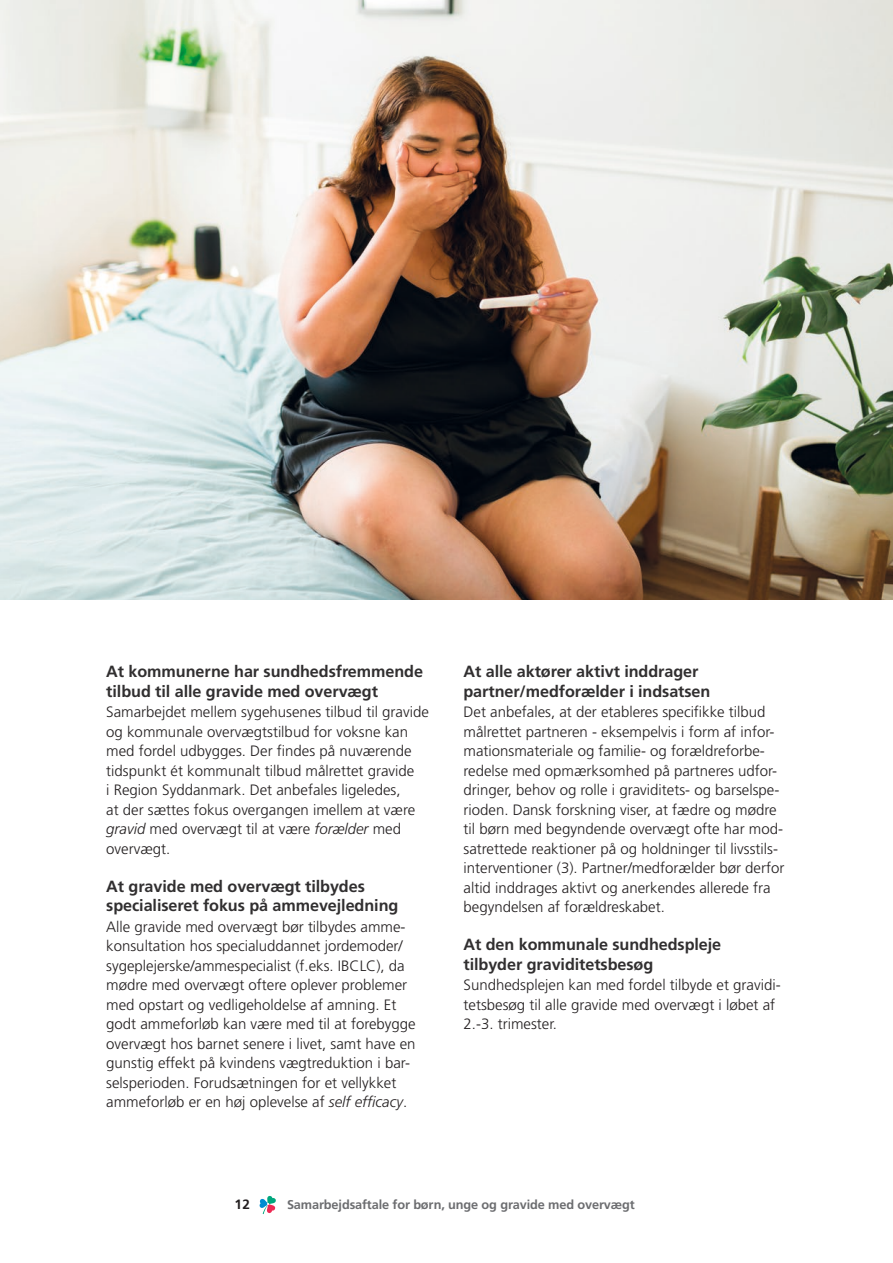
<style>
.page{position:relative;width:893px;height:1263px;background:#fff}
.page>*{position:absolute;margin:0;border:0;box-sizing:border-box;transform-origin:0 0}
.t1{font:700 16.2px/19.5px "Frutiger LT Pro";letter-spacing:-.005em;color:#312f30}
.t2{font:300 15px/19.5px "Frutiger LT Pro";color:#231f20}
.t3{font:700 13.5px "Frutiger LT Pro";color:#231f20}
.t4{font:12.75px "Frutiger LT Pro Bold 3";letter-spacing:-.01em;color:#6c6d70}
.s1{font-style:italic}
</style>
<div class="page">
<img style="left:0;top:0;width:893px;height:600px">
<svg style="left:259px;top:1196px;width:17px;height:18px"></svg>
<h3 class="t1" style="left:106px;top:662px;width:318px">At kommunerne har sundhedsfremmende tilbud til alle gravide med overvægt</h3>
<p class="t2" style="left:106px;top:702px;width:324px">Samarbejdet mellem sygehusenes tilbud til gravide og kommunale overvægtstilbud for voksne kan med fordel udbygges. Der findes på nuværende tidspunkt ét kommunalt tilbud målrettet gravide<br>i Region Syddanmark. Det anbefales ligeledes,<br>at der sættes fokus overgangen imellem at være <span class="s1">gravid</span> med overvægt til at være <span class="s1">forælder</span> med overvægt.</p>
<h3 class="t1" style="left:106px;top:876px;width:294px">At gravide med overvægt tilbydes specialiseret fokus på ammevejledning</h3>
<p class="t2" style="left:106px;top:917px;width:311px">Alle gravide med overvægt bør tilbydes amme&shy;konsultation hos specialuddannet jordemoder/ sygeplejerske/ammespecialist (f.eks. IBCLC), da mødre med overvægt oftere oplever problemer med opstart og vedligeholdelse af amning. Et godt ammeforløb kan være med til at forebygge overvægt hos barnet senere i livet, samt have en gunstig effekt på kvindens vægtreduktion i bar&shy;selsperioden. Forudsætningen for et vellykket ammeforløb er en høj oplevelse af <span class="s1">self efficacy</span>.</p>
<h3 class="t1" style="left:463px;top:662px;width:248px">At alle aktører aktivt inddrager partner/medforælder i indsatsen</h3>
<p class="t2" style="left:463px;top:702px;width:322px">Det anbefales, at der etableres specifikke tilbud målrettet partneren - eksempelvis i form af infor&shy;mationsmateriale og familie- og forældreforbe&shy;redelse med opmærksomhed på partneres udfor&shy;dringer, behov og rolle i graviditets- og barselspe&shy;rioden. Dansk forskning viser, at fædre og mødre til børn med begyndende overvægt ofte har mod&shy;satrettede reaktioner på og holdninger til livsstils&shy;interventioner (3). Partner/medforælder bør derfor altid inddrages aktivt og anerkendes allerede fra begyndelsen af forældreskabet.</p>
<h3 class="t1" style="left:463px;top:935px;width:259px">At den kommunale sundhedspleje tilbyder graviditetsbesøg</h3>
<p class="t2" style="left:463px;top:975px;width:319px">Sundhedsplejen kan med fordel tilbyde et gravidi&shy;tetsbesøg til alle gravide med overvægt i løbet af<br>2.-3. trimester.</p>
<p class="t3" style="left:235px;top:1196px;width:17px">12</p>
<p class="t4" style="left:287px;top:1197px;width:349px">Samarbejdsaftale for børn, unge og gravide med overvægt</p>
</div>
